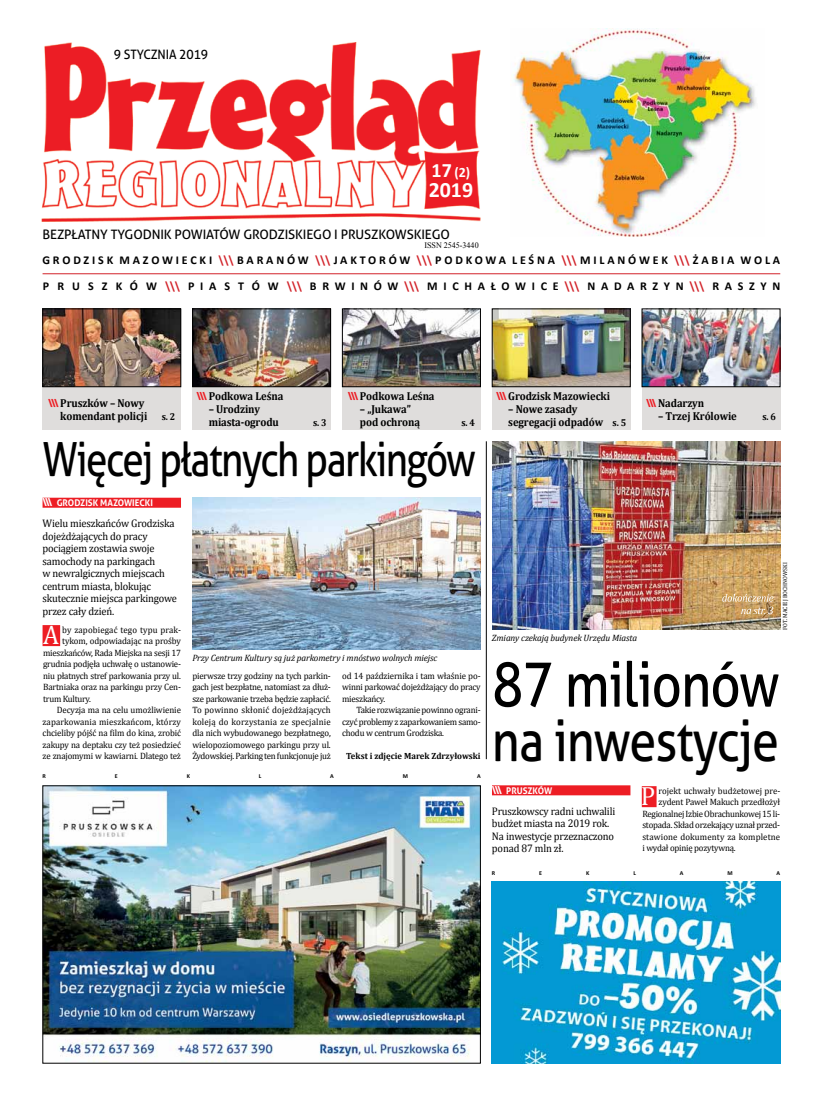
<style>
.page{position:relative;width:820px;height:1106px;background:#fff}
.page>*{position:absolute;margin:0;border:0;box-sizing:border-box;transform-origin:0 0}
.t1{font:62px "Aller";letter-spacing:-.02em;color:#000;scale:.85 1}
.t2{font:57px "Aller";letter-spacing:-.02em;color:#000;scale:.85 1}
.t3{font:47px "Aller";letter-spacing:-.04em;color:#000;scale:.82 1}
.t4{font:26.5px "Cambria";color:#fff;scale:.96 1}
.t5{font:700 21.9px "Calibri";color:#fff}
.t6{font:700 14.2px "Calibri";color:#fff}
.t7{font:13px "Aller";letter-spacing:-.01em;color:#000}
.t8{font:13px "Aller";letter-spacing:-.01em;color:#000;scale:.94 1}
.t9{font:700 12px "Calibri";letter-spacing:.235em;color:#000}
.t10{font:700 12px "Calibri";letter-spacing:.475em;color:#000}
.t11{font:700 11.5px/13px "Cambria";letter-spacing:-.01em;color:#000;scale:.92 1}
.t12{font:11px/12.5px "Cambria";letter-spacing:-.015em;color:#000;scale:.95 1}
.t13{font:700 10px "Cambria";color:#000;scale:.92 1}
.t14{font:9.2px/11.5px "Cambria";letter-spacing:-.02em;color:#000;text-align:justify;scale:.96 1}
.t15{font:italic 9.2px "Cambria";letter-spacing:-.01em;color:#000}
.t16{font:9.2px "Cambria";letter-spacing:.015em;color:#000;scale:.96 1}
.t17{font:700 9.2px "Aller";color:#fff;scale:.96 1}
.t18{font:9.2px "Cambria";letter-spacing:.01em;color:#000;scale:.96 1}
.t19{font:9.2px "Cambria";color:#000;scale:.96 1}
.t20{font:700 9px "Cambria";color:#000;scale:.96 1}
.t21{font:8.4px "Times New Roman";color:#000;scale:.96 1}
.t22{font:6px "Cambria";color:#000;scale:.96 1}
.t23{font:700 6px "Calibri";color:#000}
.s1{font-size:20.5px}
.s2{color:#d2232a}
.s3{font-family:"Aller";font-size:11.1px;color:#ed1d24}
.s4{font-size:11px}
.s5{font-size:10px}
</style>
<div class="page">
<img style="left:41px;top:43px;width:439px;height:179px">
<div style="left:492px;top:308px;width:138px;height:121px;background:#dfdddc"></div>
<div style="left:641px;top:308px;width:139px;height:121px;background:#dfdddc"></div>
<div style="left:192px;top:308px;width:139px;height:121px;background:#dfdddc"></div>
<img style="left:494px;top:311px;width:134px;height:74px">
<div style="left:492px;top:309px;width:138px;height:78px;border:1px solid #000"></div>
<img style="left:643px;top:311px;width:135px;height:74px">
<div style="left:641px;top:309px;width:139px;height:78px;border:1px solid #000"></div>
<img style="left:194px;top:311px;width:135px;height:74px">
<div style="left:192px;top:309px;width:139px;height:78px;border:1px solid #000"></div>
<div style="left:342px;top:308px;width:138px;height:121px;background:#dfdddc"></div>
<div style="left:43px;top:308px;width:138px;height:121px;background:#dfdddc"></div>
<img style="left:344px;top:311px;width:134px;height:74px">
<div style="left:342px;top:309px;width:138px;height:78px;border:1px solid #000"></div>
<img style="left:45px;top:311px;width:134px;height:74px">
<div style="left:43px;top:309px;width:138px;height:78px;border:1px solid #000"></div>
<hr style="left:43px;top:273px;width:737px;height:1px;background:#d2232a">
<img style="left:514px;top:29px;width:242px;height:208px">
<img style="left:45px;top:787px;width:433px;height:274px">
<div style="left:43px;top:785px;width:437px;height:278px;border:1px solid #000"></div>
<img style="left:492px;top:882px;width:288px;height:181px">
<div style="left:43px;top:497px;width:138px;height:10px;background:#ed1d24"></div>
<div style="left:43px;top:625px;width:17px;height:21px;background:#ed1d24"></div>
<img style="left:492px;top:441px;width:288px;height:189px">
<div style="left:492px;top:785px;width:138px;height:10px;background:#ed1d24"></div>
<div style="left:641px;top:786px;width:15px;height:21px;background:#ed1d24"></div>
<img style="left:192px;top:497px;width:288px;height:152px">
<svg style="left:722px;top:594px;width:51px;height:20px"></svg>
<hr style="left:486px;top:441px;width:1px;height:318px;background:#000">
<h3 class="t8" style="left:114px;top:47px;width:102px">9 STYCZNIA 2019</h3>
<h3 class="t6" style="left:431px;top:163px;width:40px"><span class="s1">17</span> (2)</h3>
<h3 class="t5" style="left:428px;top:175px;width:46px">2019</h3>
<h3 class="t7" style="left:43px;top:226px;width:409px">BEZPŁATNY TYGODNIK POWIATÓW GRODZISKIEGO I PRUSZKOWSKIEGO</h3>
<p class="t21" style="left:424px;top:239px;width:58px">ISSN 2545-3440</p>
<h3 class="t9" style="left:42px;top:253px;width:739px">GRODZISK MAZOWIECKI <span class="s2">\\\</span>BARANÓW <span class="s2">\\\</span>JAKTORÓW <span class="s2">\\\</span>PODKOWA LEŚNA <span class="s2">\\\</span>MILANÓWEK <span class="s2">\\\</span>ŻABIA WOLA</h3>
<h3 class="t10" style="left:43px;top:278px;width:738px">P R U S Z K Ó W <span class="s2">\\\</span> PIA S T Ó W <span class="s2">\\\</span> BRWINÓW<span class="s2">\\\</span> MICHAŁOWICE<span class="s2">\\\</span> NADARZYN<span class="s2">\\\</span> RASZYN</h3>
<p class="t11" style="left:48px;top:396px;width:109px;text-align:right"><span class="s3">\\\</span> Pruszków – Nowy komendant policji</p>
<p class="t13" style="left:162px;top:410px;width:16px">s. 2</p>
<p class="t11" style="left:196px;top:389px;width:96px"><span class="s3">\\\</span> Podkowa Leśna</p>
<p class="t11" style="left:208px;top:402px;width:78px">– Urodziny miasta-ogrodu</p>
<p class="t13" style="left:313px;top:416px;width:16px">s. 3</p>
<p class="t11" style="left:348px;top:389px;width:96px"><span class="s3">\\\</span> Podkowa Leśna</p>
<p class="t11" style="left:360px;top:402px;width:67px">– „Jukawa” pod ochroną</p>
<p class="t13" style="left:461px;top:416px;width:16px">s. 4</p>
<h3 class="t3" style="left:43px;top:430px;width:530px">Więcej płatnych parkingów</h3>
<p class="t17" style="left:43px;top:497px;width:116px"><span class="s4">\\\</span> GRODZISK MAZOWIECKI</p>
<p class="t12" style="left:43px;top:517px;width:143px">Wielu mieszkańców Grodziska dojeżdżających do pracy pociągiem zostawia swoje samochody na parkingach<br>w newralgicznych miejscach centrum miasta, blokując skutecznie miejsca parkingowe przez cały dzień.</p>
<h3 class="t4" style="left:43px;top:619px;width:18px">A</h3>
<p class="t16" style="left:62px;top:624px;width:125px">by zapobiegać tego typu prak-</p>
<p class="t14" style="left:62px;top:635px;width:125px">tykom, odpowiadając na prośby</p>
<p class="t14" style="left:43px;top:647px;width:145px">mieszkańców, Rada Miejska na sesji 17</p>
<p class="t14" style="left:43px;top:658px;width:145px">grudnia podjęła uchwałę o ustanowie-</p>
<p class="t14" style="left:43px;top:670px;width:145px">niu płatnych stref parkowania przy ul.</p>
<p class="t14" style="left:43px;top:681px;width:145px">Bartniaka oraz na parkingu przy Cen-</p>
<p class="t14" style="left:43px;top:693px;width:51px">trum Kultury.</p>
<p class="t14" style="left:57px;top:704px;width:131px">Decyzja ma na celu umożliwienie</p>
<p class="t18" style="left:43px;top:716px;width:146px">zaparkowania mieszkańcom, którzy</p>
<p class="t14" style="left:43px;top:727px;width:146px">chcieliby pójść na film do kina, zrobić</p>
<p class="t14" style="left:43px;top:739px;width:146px">zakupy na deptaku czy też posiedzieć</p>
<p class="t14" style="left:43px;top:750px;width:146px">ze znajomymi w kawiarni. Dlatego też</p>
<p class="t15" style="left:192px;top:651px;width:246px">Przy Centrum Kultury są już parkometry i mnóstwo wolnych miejsc</p>
<p class="t14" style="left:192px;top:670px;width:146px">pierwsze trzy godziny na tych parkin&shy;gach jest bezpłatne, natomiast za dłuż&shy;sze parkowanie trzeba będzie zapłacić.<br>To powinno skłonić dojeżdżających koleją do korzystania ze specjalnie dla nich wybudowanego bezpłatnego, wielopoziomowego parkingu przy ul.<br>Żydowskiej. Parking ten funkcjonuje już</p>
<p class="t14" style="left:342px;top:670px;width:146px">od 14 października i tam właśnie po&shy;winni parkować dojeżdżający do pracy mieszkańcy.</p>
<p class="t14" style="left:342px;top:704px;width:146px;text-indent:14px">Takie rozwiązanie powinno ograni&shy;czyć problemy z zaparkowaniem samo&shy;chodu w centrum Grodziska.</p>
<p class="t20" style="left:346px;top:750px;width:141px">Tekst i zdjęcie Marek Zdrzyłowski</p>
<p class="t23" style="left:43px;top:772px;width:5px">R</p>
<p class="t23" style="left:115px;top:772px;width:4px">E</p>
<p class="t23" style="left:187px;top:772px;width:5px">K</p>
<p class="t23" style="left:259px;top:772px;width:4px">L</p>
<p class="t23" style="left:330px;top:772px;width:5px">A</p>
<p class="t23" style="left:402px;top:772px;width:7px">M</p>
<p class="t23" style="left:477px;top:772px;width:5px">A</p>
<p class="t11" style="left:496px;top:389px;width:125px"><span class="s3">\\\</span> Grodzisk Mazowiecki</p>
<p class="t11" style="left:508px;top:402px;width:130px">– Nowe zasady segregacji odpadów <span class="s5">s. 5</span></p>
<p class="t11" style="left:645px;top:396px;width:65px"><span class="s3">\\\</span> Nadarzyn</p>
<p class="t11" style="left:658px;top:409px;width:87px">– Trzej Królowie</p>
<p class="t13" style="left:762px;top:410px;width:16px">s. 6</p>
<p class="t15" style="left:492px;top:631px;width:147px">Zmiany czekają budynek Urzędu Miasta</p>
<p class="t22" style="left:781px;top:630px;width:71px;rotate:-90deg">Fot. Maciej Bochnowski</p>
<h1 class="t1" style="left:492px;top:646px;width:340px">87 milionów</h1>
<h2 class="t2" style="left:492px;top:705px;width:339px">na inwestycje</h2>
<p class="t17" style="left:492px;top:785px;width:64px"><span class="s4">\\\</span> PRUSZKÓW</p>
<p class="t12" style="left:492px;top:804px;width:131px">Pruszkowscy radni uchwalili budżet miasta na 2019 rok.<br>Na inwestycje przeznaczono ponad 87 mln zł.</p>
<h3 class="t4" style="left:640px;top:780px;width:17px">P</h3>
<p class="t19" style="left:658px;top:785px;width:128px">rojekt uchwały budżetowej pre-</p>
<p class="t14" style="left:658px;top:796px;width:128px">zydent Paweł Makuch przedłożył</p>
<p class="t14" style="left:642px;top:808px;width:145px">Regionalnej Izbie Obrachunkowej 15 li-</p>
<p class="t14" style="left:642px;top:819px;width:145px">stopada. Skład orzekający uznał przed-</p>
<p class="t16" style="left:642px;top:831px;width:145px">stawione dokumenty za kompletne</p>
<p class="t14" style="left:642px;top:842px;width:99px">i wydał opinię pozytywną.</p>
<p class="t23" style="left:492px;top:869px;width:5px">R</p>
<p class="t23" style="left:539px;top:869px;width:4px">E</p>
<p class="t23" style="left:586px;top:869px;width:5px">K</p>
<p class="t23" style="left:633px;top:869px;width:4px">L</p>
<p class="t23" style="left:679px;top:869px;width:5px">A</p>
<p class="t23" style="left:727px;top:869px;width:7px">M</p>
<p class="t23" style="left:776px;top:869px;width:5px">A</p>
</div>
